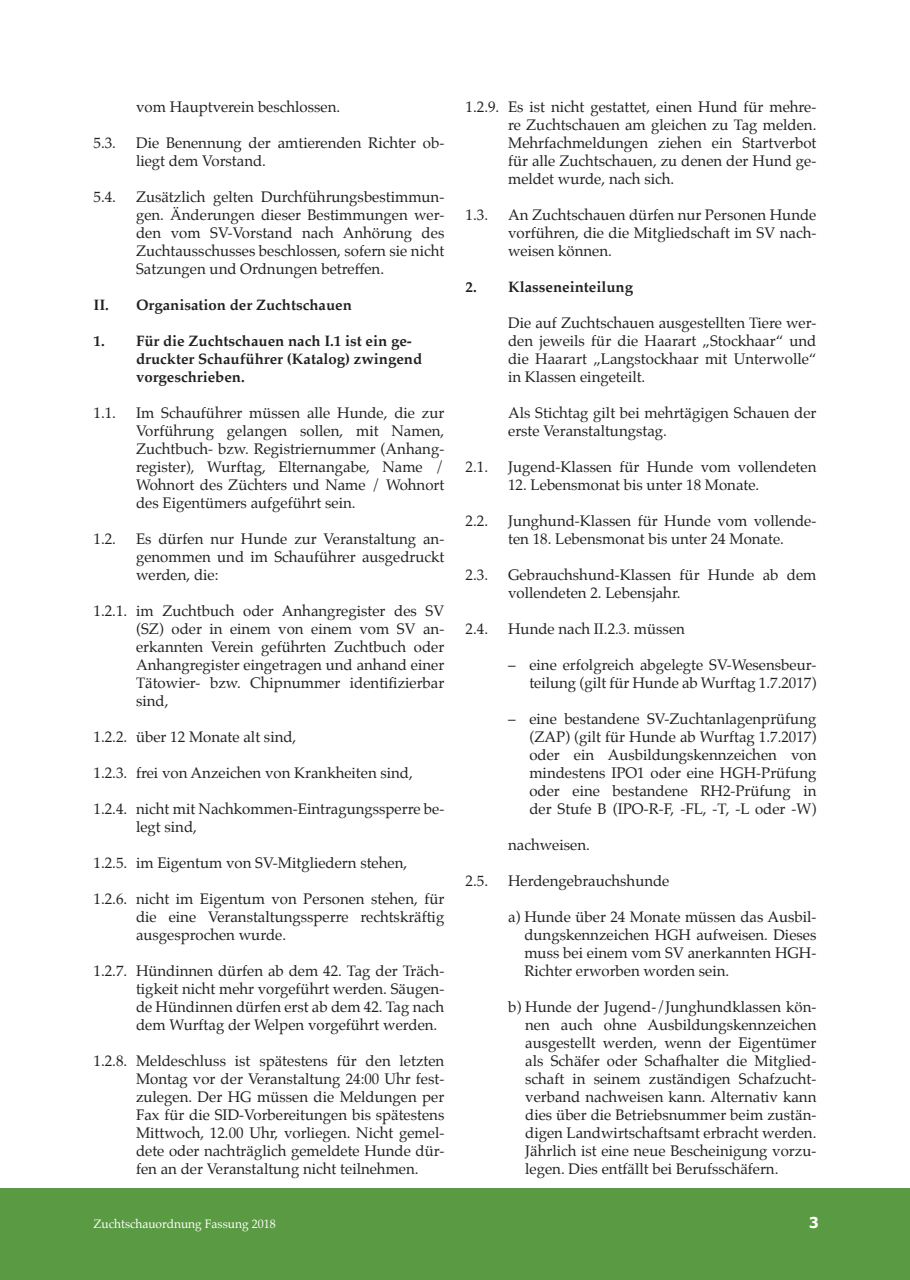
<style>
.page{position:relative;width:910px;height:1280px;background:#fff}
.page>*{position:absolute;margin:0;border:0;box-sizing:border-box;transform-origin:0 0}
.t1{font:15px/18px "Palatino";color:#231f20;text-align:justify}
.t2{font:700 15px/18px "Palatino";color:#231f20}
.t3{font:700 15px "Tahoma";color:#fff}
.t4{font:12px "Palatino";color:#fff}
</style>
<div class="page">
<div style="left:0;top:1188px;width:910px;height:92px;background:#5a9a43"></div>
<p class="t1" style="left:136px;top:97px;width:206px">vom Hauptverein beschlossen.</p>
<p class="t1" style="left:94px;top:133px;width:24px">5.3.</p>
<p class="t1" style="left:136px;top:133px;width:310px">Die Benennung der amtierenden Richter ob&shy;liegt dem Vorstand.</p>
<p class="t1" style="left:94px;top:187px;width:24px">5.4.</p>
<p class="t1" style="left:136px;top:187px;width:310px">Zusätzlich gelten Durchführungsbestimmun&shy;gen. Änderungen dieser Bestimmungen wer&shy;den vom SV-Vorstand nach Anhörung des Zuchtausschusses beschlossen, sofern sie nicht Satzungen und Ordnungen betreffen.</p>
<p class="t2" style="left:94px;top:295px;width:260px">II. Organisation der Zuchtschauen</p>
<p class="t2" style="left:136px;top:331px;width:288px;text-indent:-43px">1. Für die Zuchtschauen nach I.1 ist ein ge&shy;druckter Schauführer (Katalog) zwingend vorgeschrieben.</p>
<p class="t1" style="left:94px;top:403px;width:24px">1.1.</p>
<p class="t1" style="left:136px;top:403px;width:310px">Im Schauführer müssen alle Hunde, die zur Vorführung gelangen sollen, mit Namen, Zuchtbuch- bzw. Registriernummer (Anhang&shy;register), Wurftag, Elternangabe, Name / Wohnort des Züchters und Name / Wohnort des Eigentümers aufgeführt sein.</p>
<p class="t1" style="left:94px;top:529px;width:24px">1.2.</p>
<p class="t1" style="left:136px;top:529px;width:310px">Es dürfen nur Hunde zur Veranstaltung an&shy;genommen und im Schauführer ausgedruckt werden, die:</p>
<p class="t1" style="left:136px;top:601px;width:310px;text-indent:-43px">1.2.1. im Zuchtbuch oder Anhangregister des SV (SZ) oder in einem von einem vom SV an&shy;erkannten Verein geführten Zuchtbuch oder Anhangregister eingetragen und anhand einer Tätowier- bzw. Chipnummer identifizierbar sind,</p>
<p class="t1" style="left:94px;top:727px;width:204px">1.2.2. über 12 Monate alt sind,</p>
<p class="t1" style="left:94px;top:763px;width:321px">1.2.3. frei von Anzeichen von Krankheiten sind,</p>
<p class="t1" style="left:136px;top:799px;width:310px;text-indent:-43px">1.2.4. nicht mit Nachkommen-Eintragungssperre be&shy;legt sind,</p>
<p class="t1" style="left:94px;top:853px;width:315px">1.2.5. im Eigentum von SV-Mitgliedern stehen,</p>
<p class="t1" style="left:136px;top:889px;width:310px;text-indent:-43px">1.2.6. nicht im Eigentum von Personen stehen, für die eine Veranstaltungssperre rechtskräftig ausgesprochen wurde.</p>
<p class="t1" style="left:136px;top:961px;width:310px;text-indent:-43px">1.2.7. Hündinnen dürfen ab dem 42. Tag der Träch&shy;tigkeit nicht mehr vorgeführt werden. Säugen&shy;de Hündinnen dürfen erst ab dem 42. Tag nach dem Wurftag der Welpen vorgeführt werden.</p>
<p class="t1" style="left:136px;top:1051px;width:310px;text-indent:-43px">1.2.8. Meldeschluss ist spätestens für den letzten Montag vor der Veranstaltung 24:00 Uhr fest&shy;zulegen. Der HG müssen die Meldungen per Fax für die SID-Vorbereitungen bis spätestens Mittwoch, 12.00 Uhr, vorliegen. Nicht gemel&shy;dete oder nachträglich gemeldete Hunde dür&shy;fen an der Veranstaltung nicht teilnehmen.</p>
<p class="t1" style="left:508px;top:97px;width:310px;text-indent:-43px">1.2.9. Es ist nicht gestattet, einen Hund für mehre&shy;re Zuchtschauen am gleichen zu Tag melden.<br>Mehrfachmeldungen ziehen ein Startverbot für alle Zuchtschauen, zu denen der Hund ge&shy;meldet wurde, nach sich.</p>
<p class="t1" style="left:466px;top:205px;width:24px">1.3.</p>
<p class="t1" style="left:508px;top:205px;width:310px">An Zuchtschauen dürfen nur Personen Hunde vorführen, die die Mitgliedschaft im SV nach&shy;weisen können.</p>
<p class="t2" style="left:466px;top:277px;width:169px">2. Klasseneinteilung</p>
<p class="t1" style="left:508px;top:313px;width:310px">Die auf Zuchtschauen ausgestellten Tiere wer&shy;den jeweils für die Haarart „Stockhaar“ und die Haarart „Langstockhaar mit Unterwolle“ in Klassen eingeteilt.</p>
<p class="t1" style="left:508px;top:403px;width:310px">Als Stichtag gilt bei mehrtägigen Schauen der erste Veranstaltungstag.</p>
<p class="t1" style="left:466px;top:457px;width:24px">2.1.</p>
<p class="t1" style="left:508px;top:457px;width:310px">Jugend-Klassen für Hunde vom vollendeten</p>
<p class="t1" style="left:508px;top:475px;width:253px">12. Lebensmonat bis unter 18 Monate.</p>
<p class="t1" style="left:466px;top:511px;width:24px">2.2.</p>
<p class="t1" style="left:508px;top:511px;width:310px">Junghund-Klassen für Hunde vom vollende&shy;ten 18. Lebensmonat bis unter 24 Monate.</p>
<p class="t1" style="left:466px;top:565px;width:24px">2.3.</p>
<p class="t1" style="left:508px;top:565px;width:310px">Gebrauchshund-Klassen für Hunde ab dem vollendeten 2. Lebensjahr.</p>
<p class="t1" style="left:466px;top:619px;width:24px">2.4.</p>
<p class="t1" style="left:508px;top:619px;width:178px">Hunde nach II.2.3. müssen</p>
<p class="t1" style="left:508px;top:655px;width:310px;text-align:right">– eine erfolgreich abgelegte SV-Wesensbeur&shy;teilung (gilt für Hunde ab Wurftag 1.7.2017)</p>
<p class="t1" style="left:529px;top:709px;width:289px;text-indent:-21px">– eine bestandene SV-Zuchtanlagenprüfung (ZAP) (gilt für Hunde ab Wurftag 1.7.2017) oder ein Ausbildungskennzeichen von mindestens IPO1 oder eine HGH-Prüfung oder eine bestandene RH2-Prüfung in der Stufe B (IPO-R-F, -FL, -T, -L oder -W)</p>
<p class="t1" style="left:508px;top:835px;width:83px">nachweisen.</p>
<p class="t1" style="left:466px;top:871px;width:24px">2.5.</p>
<p class="t1" style="left:508px;top:871px;width:163px">Herdengebrauchshunde</p>
<p class="t1" style="left:524px;top:907px;width:294px;text-indent:-16px">a) Hunde über 24 Monate müssen das Ausbil&shy;dungskennzeichen HGH aufweisen. Dieses muss bei einem vom SV anerkannten HGH-Richter erworben worden sein.</p>
<p class="t1" style="left:525px;top:997px;width:293px;text-indent:-17px">b) Hunde der Jugend-/Junghundklassen kön&shy;nen auch ohne Ausbildungskennzeichen ausgestellt werden, wenn der Eigentümer als Schäfer oder Schafhalter die Mitglied&shy;schaft in seinem zuständigen Schafzucht&shy;verband nachweisen kann. Alternativ kann dies über die Betriebsnummer beim zustän&shy;digen Landwirtschaftsamt erbracht werden.<br>Jährlich ist eine neue Bescheinigung vorzu&shy;legen. Dies entfällt bei Berufsschäfern.</p>
<p class="t4" style="left:94px;top:1213px;width:184px">Zuchtschauordnung Fassung 2018</p>
<p class="t3" style="left:809px;top:1212px;width:11px">3</p>
</div>
